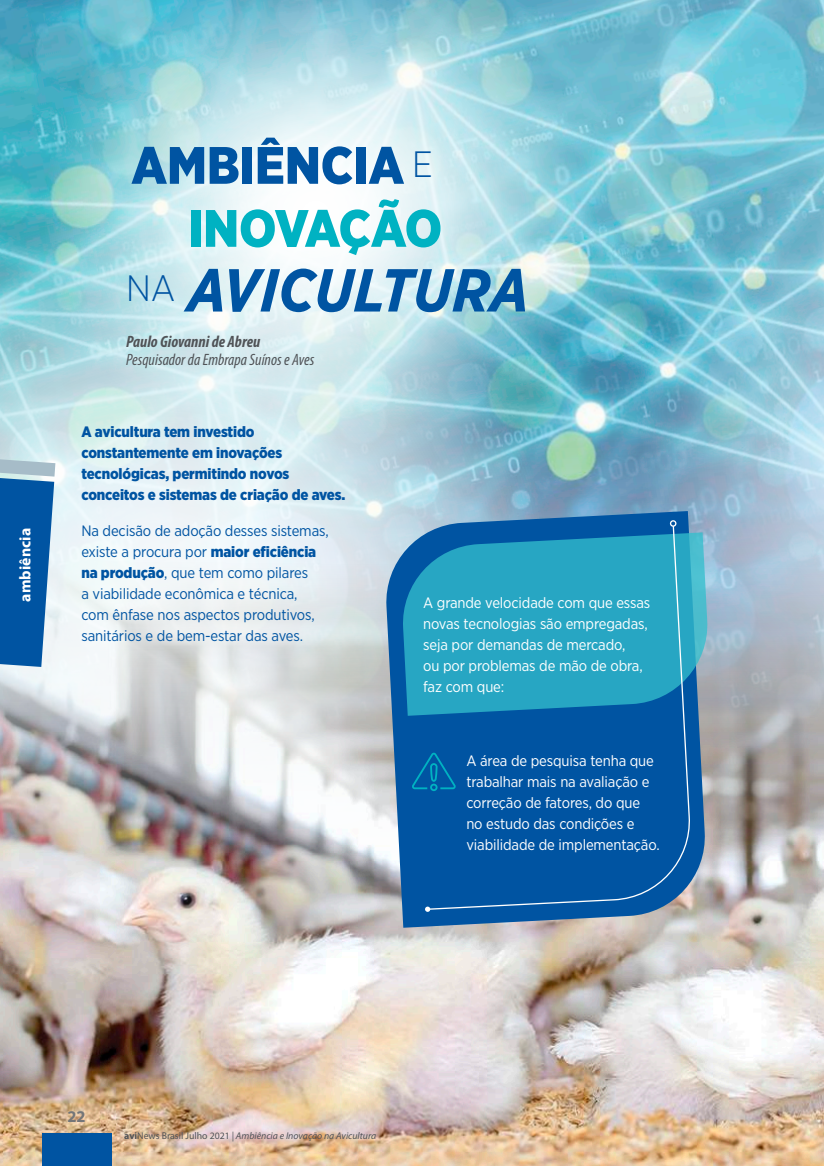
<style>
.page{position:relative;width:824px;height:1166px;background:#fff}
.page>*{position:absolute;margin:0;border:0;box-sizing:border-box;transform-origin:0 0}
.t1{font:italic 700 60.55px "Gotham Narrow";color:#0054a2}
.t2{font:900 52.5px "Gotham Narrow";color:#0054a2}
.t3{font:900 52.5px "Gotham Narrow";letter-spacing:-.035em;color:#00b2c2}
.t4{font:300 36.57px "Gotham Narrow";color:#0054a2}
.t5{font:italic condensed 16.45px "Myriad Pro";color:#505357}
.t6{font:italic 700 condensed 16.45px "Myriad Pro";color:#505357}
.t7{font:700 16.45px "Myriad Pro";color:#747678}
.t8{font:700 15.75px "Myriad Pro";letter-spacing:.01em;color:#fff}
.t9{font:15.05px/21px "Gotham Narrow";letter-spacing:-.01em;color:#fff}
.t10{font:15.05px/21px "Gotham Narrow";letter-spacing:-.01em;color:#0054a2}
.t11{font:900 15.05px/21px "Gotham Narrow";letter-spacing:-.01em;color:#0054a2}
.t12{font:italic 9.8px "Myriad Pro";color:#505357}
.s1{font-weight:900}
.s2{font-weight:700;font-style:normal}
.s3{font-style:normal}
</style>
<div class="page">
<svg style="left:0;top:0;width:819px;height:331px;background:#9bd3df"></svg>
<img style="left:0;top:331px;width:823px;height:835px">
<svg style="left:384px;top:511px;width:323px;height:417px;background:#5888b3"></svg>
<svg style="left:412px;top:753px;width:14px;height:38px"></svg>
<svg style="left:401px;top:532px;width:308px;height:184px;background:#3d9bbe"></svg>
<svg style="left:426px;top:525px;width:265px;height:385px;background:#1379b0"></svg>
<svg style="left:425px;top:906px;width:5px;height:6px"></svg>
<div style="left:669px;top:520px;width:7px;height:7px;border:1px solid #fff;border-radius:50%"></div>
<svg style="left:0;top:458px;width:55px;height:209px;background:#3074b2"></svg>
<div style="left:42px;top:1133px;width:70px;height:33px;background:#0054a2"></div>
<p class="t8" style="left:15px;top:602px;width:75px;rotate:-90deg">ambiência</p>
<h2 class="t2" style="left:131px;top:131px;width:274px">AMBIÊNCIA</h2>
<h2 class="t3" style="left:188px;top:194px;width:256px">INOVAÇÃO</h2>
<h1 class="t1" style="left:187px;top:251px;width:344px">AVICULTURA</h1>
<p class="t6" style="left:126px;top:331px;width:136px">Paulo Giovanni de Abreu</p>
<p class="t5" style="left:126px;top:349px;width:190px">Pesquisador da Embrapa Suínos e Aves</p>
<h3 class="t4" style="left:412px;top:142px;width:22px">E</h3>
<h3 class="t4" style="left:126px;top:265px;width:51px">NA</h3>
<p class="t11" style="left:81px;top:421px;width:265px">A avicultura tem investido constantemente em inovações tecnológicas, permitindo novos conceitos e sistemas de criação de aves.</p>
<p class="t10" style="left:81px;top:520px;width:249px">Na decisão de adoção desses sistemas, existe a procura por <span class="s1">maior eficiência na produção</span>, que tem como pilares<br>a viabilidade econômica e técnica, com ênfase nos aspectos produtivos, sanitários e de bem-estar das aves.</p>
<p class="t9" style="left:423px;top:592px;width:228px">A grande velocidade com que essas novas tecnologias são empregadas, seja por demandas de mercado,<br>ou por problemas de mão de obra, faz com que:</p>
<p class="t9" style="left:466px;top:750px;width:195px">A área de pesquisa tenha que trabalhar mais na avaliação e correção de fatores, do que no estudo das condições e viabilidade de implementação.</p>
<p class="t7" style="left:67px;top:1106px;width:20px">22</p>
<p class="t12" style="left:124px;top:1130px;width:253px"><span class="s2">avi</span><span class="s3">News Brasil Julho 2021</span> | Ambiência e Inovação na Avicultura</p>
</div>
